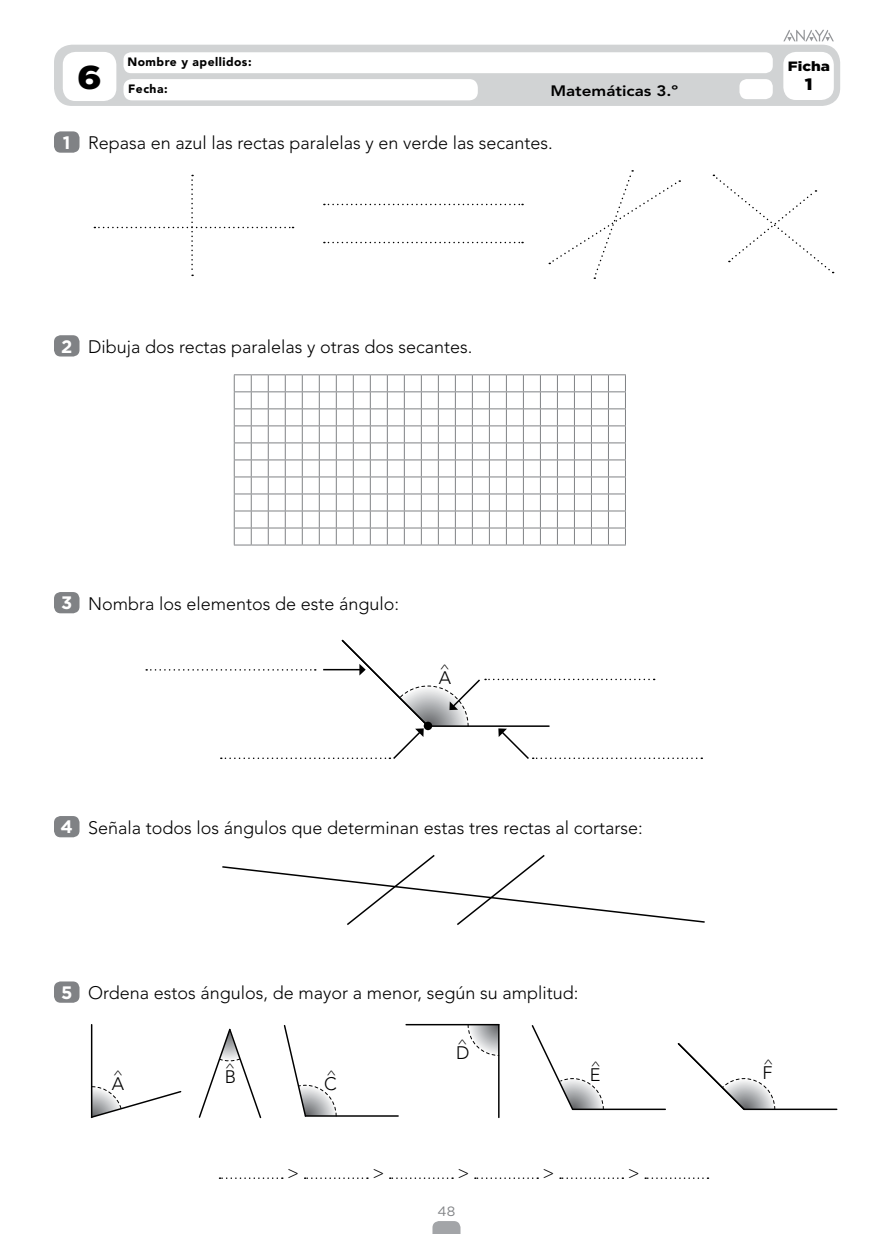
<style>
.page{position:relative;width:893px;height:1234px;background:#fff}
.page>*{position:absolute;margin:0;border:0;box-sizing:border-box;transform-origin:0 0}
.geneNumUniInicio{font:900 33px "Gotham";color:#000;scale:1.13 1}
.nuclTexAct{font:300 18px "Avenir LT Std";color:#000}
.nuclTexBase{font:300 18px "Avenir LT Std";color:#000}
.t1{font:700 18px "Gotham";color:#fff}
.NuclTextoActSinNum{font:300 18px "Avenir LT Std";color:#000}
.geneTexFichaInicio{font:900 16.5px "Gotham";color:#000;scale:1.13 1}
.geneMateriaInicio{font:800 15px "Avenir LT Std";color:#000;scale:1.13 1}
.geneTexFichaInicio-2{font:900 13.5px "Gotham";color:#000;scale:1.13 1}
.geneFolio{font:13.5px "Gotham";color:#808285}
.geneNombreInicio{font:900 12px "Avenir LT Std";letter-spacing:.04em;color:#000}
.geneFechaInicio{font:900 12px "Avenir LT Std";letter-spacing:.04em;color:#000}
.nuclTexBase-2{font:300 10.5px "Avenir LT Std";color:#000;scale:1.5 1}
</style>
<div class="page">
<div style="left:54px;top:45px;width:786px;height:61px;background:#d1d3d4;border-radius:18px"></div>
<div style="left:63px;top:52px;width:53px;height:49px;background:#fff;border-radius:13px"></div>
<div style="left:739px;top:79px;width:34px;height:20px;background:#fff;border-radius:8px"></div>
<div style="left:783px;top:52px;width:51px;height:48px;background:#fff;border-radius:13px"></div>
<div style="left:123px;top:79px;width:355px;height:21px;background:#fff;border-radius:9px"></div>
<div style="left:123px;top:52px;width:650px;height:21px;background:#fff;border-radius:8px"></div>
<svg style="left:783px;top:29px;width:51px;height:12px"></svg>
<svg style="left:432px;top:1221px;width:28px;height:12px"></svg>
<div style="left:54px;top:131px;width:26px;height:22px;background:#808285;border-radius:7px"></div>
<svg style="left:324px;top:204px;width:199px;height:1px"></svg>
<svg style="left:324px;top:242px;width:199px;height:1px"></svg>
<svg style="left:549px;top:170px;width:131px;height:109px"></svg>
<svg style="left:94px;top:175px;width:200px;height:101px"></svg>
<svg style="left:713px;top:174px;width:121px;height:99px"></svg>
<div style="left:54px;top:335px;width:26px;height:21px;background:#808285;border-radius:7px"></div>
<div style="left:54px;top:592px;width:26px;height:21px;background:#808285;border-radius:7px"></div>
<div style="left:54px;top:815px;width:26px;height:22px;background:#808285;border-radius:7px"></div>
<svg style="left:222px;top:854px;width:483px;height:71px"></svg>
<div style="left:54px;top:981px;width:26px;height:21px;background:#808285;border-radius:7px"></div>
<svg style="left:220px;top:1177px;width:63px;height:1px"></svg>
<svg style="left:305px;top:1177px;width:63px;height:1px"></svg>
<svg style="left:390px;top:1177px;width:63px;height:1px"></svg>
<svg style="left:475px;top:1177px;width:63px;height:1px"></svg>
<svg style="left:560px;top:1177px;width:63px;height:1px"></svg>
<svg style="left:645px;top:1177px;width:63px;height:1px"></svg>
<svg style="left:90px;top:1085px;width:92px;height:33px"></svg>
<hr style="left:91px;top:1024px;width:1px;height:93px;background:#000">
<svg style="left:198px;top:1028px;width:64px;height:91px"></svg>
<hr style="left:305px;top:1114px;width:93px;height:2px;background:#000">
<svg style="left:283px;top:1025px;width:54px;height:92px"></svg>
<svg style="left:467px;top:1025px;width:31px;height:30px"></svg>
<hr style="left:406px;top:1023px;width:93px;height:2px;background:#000">
<hr style="left:498px;top:1024px;width:2px;height:93px;background:#000">
<svg style="left:624px;top:1108px;width:42px;height:3px"></svg>
<hr style="left:573px;top:1108px;width:92px;height:1px;background:#000">
<svg style="left:531px;top:1025px;width:73px;height:85px"></svg>
<svg style="left:677px;top:1043px;width:161px;height:68px"></svg>
<hr style="left:674px;top:1108px;width:43px;height:1px;background:#000">
<svg style="left:146px;top:639px;width:556px;height:120px"></svg>
<svg style="left:234px;top:374px;width:392px;height:171px"></svg>
<div style="left:424px;top:721px;width:8px;height:9px;background:#000;border-radius:50%"></div>
<p class="geneNumUniInicio" style="left:77px;top:54px;width:23px">6</p>
<p class="geneNombreInicio" style="left:127px;top:54px;width:126px">Nombre y apellidos:</p>
<p class="geneTexFichaInicio-2" style="left:788px;top:56px;width:39px">Ficha</p>
<p class="geneFechaInicio" style="left:128px;top:82px;width:41px">Fecha:</p>
<p class="geneTexFichaInicio" style="left:805px;top:73px;width:8px">1</p>
<p class="geneMateriaInicio" style="left:550px;top:82px;width:115px">Matemáticas 3.º</p>
<p class="t1" style="left:63px;top:130px;width:9px">1</p>
<p class="nuclTexAct" style="left:88px;top:132px;width:466px">Repasa en azul las rectas paralelas y en verde las secantes.</p>
<p class="t1" style="left:61px;top:334px;width:13px">2</p>
<p class="nuclTexAct" style="left:88px;top:336px;width:386px">Dibuja dos rectas paralelas y otras dos secantes.</p>
<p class="t1" style="left:61px;top:591px;width:13px">3</p>
<p class="nuclTexAct" style="left:88px;top:592px;width:313px">Nombra los elementos de este ángulo:</p>
<p class="nuclTexBase-2" style="left:440px;top:662px;width:8px">^</p>
<p class="nuclTexBase" style="left:439px;top:667px;width:14px">A</p>
<p class="t1" style="left:61px;top:814px;width:14px">4</p>
<p class="nuclTexAct" style="left:88px;top:816px;width:556px">Señala todos los ángulos que determinan estas tres rectas al cortarse:</p>
<p class="t1" style="left:61px;top:980px;width:13px">5</p>
<p class="nuclTexAct" style="left:88px;top:981px;width:492px">Ordena estos ángulos, de mayor a menor, según su amplitud:</p>
<p class="nuclTexBase-2" style="left:113px;top:1068px;width:8px">^</p>
<p class="nuclTexBase" style="left:112px;top:1073px;width:14px">A</p>
<p class="nuclTexBase-2" style="left:225px;top:1060px;width:8px">^</p>
<p class="nuclTexBase" style="left:225px;top:1065px;width:13px">B</p>
<p class="nuclTexBase-2" style="left:326px;top:1068px;width:8px">^</p>
<p class="nuclTexBase" style="left:324px;top:1073px;width:14px">C</p>
<p class="nuclTexBase-2" style="left:457px;top:1037px;width:8px">^</p>
<p class="nuclTexBase" style="left:456px;top:1042px;width:15px">D</p>
<p class="nuclTexBase-2" style="left:591px;top:1058px;width:8px">^</p>
<p class="nuclTexBase" style="left:590px;top:1063px;width:12px">E</p>
<p class="NuclTextoActSinNum" style="left:287px;top:1161px;width:13px">&gt;</p>
<p class="NuclTextoActSinNum" style="left:372px;top:1161px;width:13px">&gt;</p>
<p class="NuclTextoActSinNum" style="left:457px;top:1161px;width:13px">&gt;</p>
<p class="NuclTextoActSinNum" style="left:543px;top:1161px;width:13px">&gt;</p>
<p class="NuclTextoActSinNum" style="left:628px;top:1161px;width:13px">&gt;</p>
<p class="geneFolio" style="left:438px;top:1202px;width:19px">48</p>
<p class="nuclTexBase-2" style="left:763px;top:1056px;width:8px">^</p>
<p class="nuclTexBase" style="left:762px;top:1061px;width:12px">F</p>
</div>
